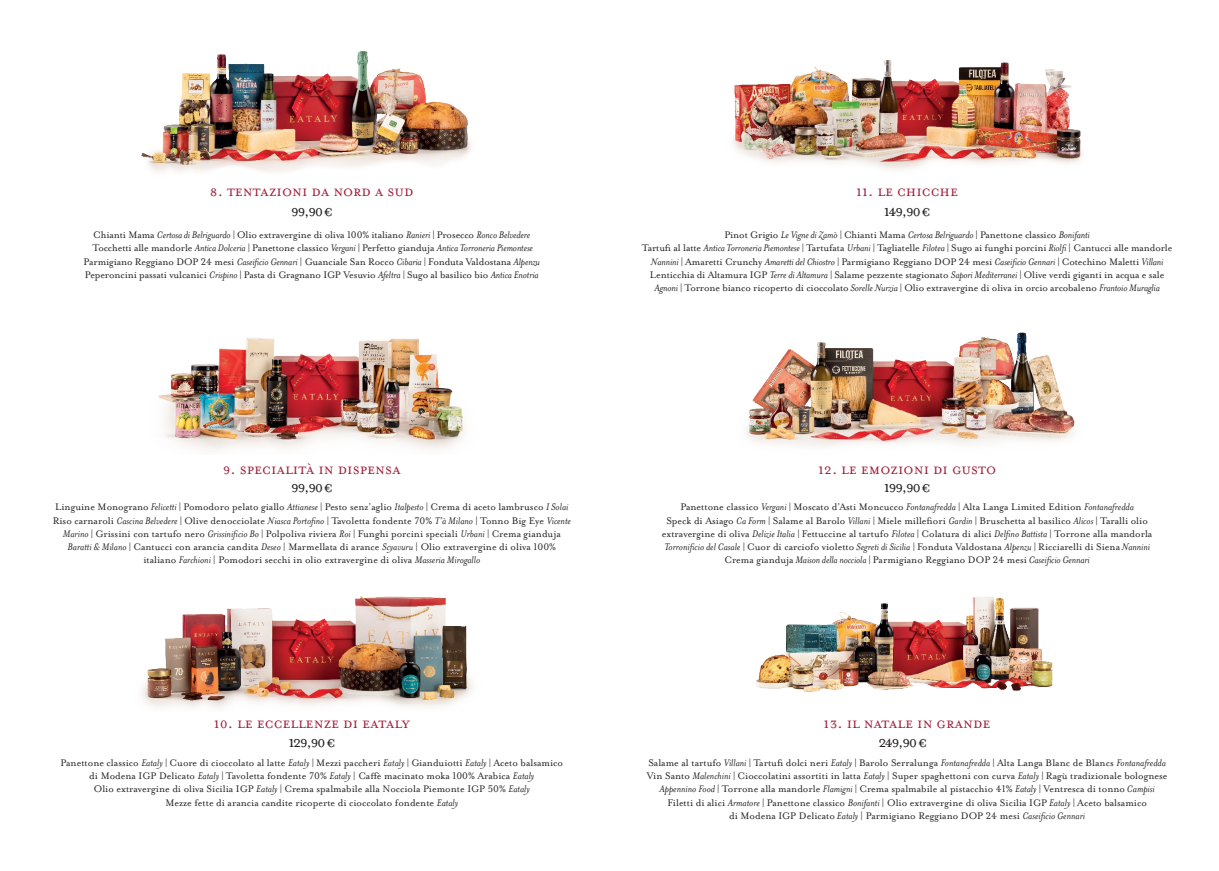
<style>
.page{position:relative;width:1219px;height:871px;background:#fff}
.page>*{position:absolute;margin:0;border:0;box-sizing:border-box;transform-origin:0 0}
.t1{font:18px "Mrs Eaves All Small Caps";letter-spacing:-.09em;color:#231f20}
.t2{font:17px "Mrs Eaves All Small Caps";color:#a0213d}
.t3{font:11px/13.2px "Mrs Eaves Roman Lining";color:#231f20;text-align:center}
.s1{font-family:"Mrs Eaves";font-style:italic}
</style>
<div class="page">
<img style="left:141px;top:50px;width:330px;height:122px">
<img style="left:733px;top:60px;width:349px;height:110px">
<img style="left:158px;top:338px;width:306px;height:113px">
<img style="left:747px;top:332px;width:328px;height:115px">
<img style="left:142px;top:596px;width:330px;height:112px">
<img style="left:756px;top:597px;width:297px;height:95px">
<h2 class="t2" style="left:210px;top:184px;width:205px">8. TENTAZIONI DA NORD A SUD</h2>
<h2 class="t2" style="left:856px;top:184px;width:104px">11. le chicche</h2>
<p class="t3" style="left:84px;top:228px;width:458px">Chianti Mama <span class="s1">Certosa di Belriguardo</span> | Olio extravergine di oliva 100% italiano <span class="s1">Ranieri</span> | Prosecco <span class="s1">Ronco Belvedere </span>Tocchetti alle mandorle <span class="s1">Antica Dolceria</span> | Panettone classico <span class="s1">Vergani</span> | Perfetto gianduja <span class="s1">Antica Torroneria Piemontese </span>Parmigiano Reggiano DOP 24 mesi <span class="s1">Caseificio Gennari</span> | Guanciale San Rocco <span class="s1">Cibaria</span> | Fonduta Valdostana <span class="s1">Alpenzu </span>Peperoncini passati vulcanici <span class="s1">Crispino</span> | Pasta di Gragnano IGP Vesuvio <span class="s1">Afeltra</span> | Sugo al basilico bio <span class="s1">Antica Enotria</span></p>
<p class="t3" style="left:642px;top:228px;width:532px">Pinot Grigio <span class="s1">Le Vigne di Zamò</span> | Chianti Mama <span class="s1">Certosa Belriguardo</span> | Panettone classico <span class="s1">Bonifanti<br></span>Tartufi al latte <span class="s1">Antica Torroneria Piemontese</span> | Tartufata <span class="s1">Urbani</span> | Tagliatelle <span class="s1">Filotea</span> | Sugo ai funghi porcini <span class="s1">Riolfi</span> | Cantucci alle mandorle <span class="s1">Nannini</span> | Amaretti Crunchy <span class="s1">Amaretti del Chiostro</span> | Parmigiano Reggiano DOP 24 mesi <span class="s1">Caseificio Gennari</span> | Cotechino Maletti <span class="s1">Villani </span>Lenticchia di Altamura IGP <span class="s1">Terre di Altamura</span> | Salame pezzente stagionato <span class="s1">Sapori Mediterranei</span> | Olive verdi giganti in acqua e sale <span class="s1">Agnoni</span> | Torrone bianco ricoperto di cioccolato <span class="s1">Sorelle Nurzia</span> | Olio extravergine di oliva in orcio arcobaleno <span class="s1">Frantoio Muraglia</span></p>
<h1 class="t1" style="left:291px;top:203px;width:43px">99,90 €</h1>
<h1 class="t1" style="left:884px;top:203px;width:48px">149,90 €</h1>
<h2 class="t2" style="left:223px;top:462px;width:180px">9. Specialità in dispensa</h2>
<h2 class="t2" style="left:818px;top:462px;width:179px">12. LE EMOZIONI DI GUSTO</h2>
<p class="t3" style="left:53px;top:500px;width:520px">Linguine Monograno <span class="s1">Felicetti</span> | Pomodoro pelato giallo <span class="s1">Attianese</span> | Pesto senz’aglio <span class="s1">Italpesto</span> | Crema di aceto lambrusco <span class="s1">I Solai </span>Riso carnaroli <span class="s1">Cascina Belvedere</span> | Olive denocciolate <span class="s1">Niasca Portofino</span> | Tavoletta fondente 70% <span class="s1">T’à Milano</span> | Tonno Big Eye <span class="s1">Vicente Marino</span> | Grissini con tartufo nero <span class="s1">Grissinificio Bo</span> | Polpoliva riviera <span class="s1">Roi</span> | Funghi porcini speciali <span class="s1">Urbani</span> | Crema gianduja <span class="s1">Baratti &amp; Milano</span> | Cantucci con arancia candita <span class="s1">Deseo</span> | Marmellata di arance <span class="s1">Scyavuru</span> | Olio extravergine di oliva 100% italiano <span class="s1">Farchioni</span> | Pomodori secchi in olio extravergine di oliva <span class="s1">Masseria Mirogallo</span></p>
<p class="t3" style="left:662px;top:500px;width:492px">Panettone classico <span class="s1">Vergani</span> | Moscato d’Asti Moncucco <span class="s1">Fontanafredda</span> | Alta Langa Limited Edition <span class="s1">Fontanafredda<br></span>Speck di Asiago <span class="s1">Ca Form</span> | Salame al Barolo <span class="s1">Villani</span> | Miele millefiori <span class="s1">Gardin</span> | Bruschetta al basilico <span class="s1">Alicos</span> | Taralli olio extravergine di oliva <span class="s1">Delizie Italia</span> | Fettuccine al tartufo <span class="s1">Filotea</span> | Colatura di alici <span class="s1">Delfino Battista</span> | Torrone alla mandorla <span class="s1">Torronificio del Casale</span> | Cuor di carciofo violetto <span class="s1">Segreti di Sicilia</span> | Fonduta Valdostana <span class="s1">Alpenzu</span> | Ricciarelli di Siena <span class="s1">Nannini </span>Crema gianduja <span class="s1">Maison della nocciola</span> | Parmigiano Reggiano DOP 24 mesi <span class="s1">Caseificio Gennari</span></p>
<h1 class="t1" style="left:291px;top:480px;width:43px">99,90 €</h1>
<h1 class="t1" style="left:884px;top:480px;width:48px">199,90 €</h1>
<h2 class="t2" style="left:214px;top:716px;width:198px">10. LE ECCELLENZE DI EATALY</h2>
<h2 class="t2" style="left:824px;top:716px;width:168px">13. IL NATALE IN GRANDE</h2>
<p class="t3" style="left:61px;top:756px;width:504px">Panettone classico <span class="s1">Eataly</span> | Cuore di cioccolato al latte <span class="s1">Eataly</span> | Mezzi paccheri <span class="s1">Eataly</span> | Gianduiotti <span class="s1">Eataly</span> | Aceto balsamico di Modena IGP Delicato <span class="s1">Eataly</span> | Tavoletta fondente 70% <span class="s1">Eataly</span> | Caffè macinato moka 100% Arabica <span class="s1">Eataly<br></span>Olio extravergine di oliva Sicilia IGP <span class="s1">Eataly</span> | Crema spalmabile alla Nocciola Piemonte IGP 50% <span class="s1">Eataly<br></span>Mezze fette di arancia candite ricoperte di cioccolato fondente <span class="s1">Eataly</span></p>
<p class="t3" style="left:647px;top:756px;width:522px">Salame al tartufo <span class="s1">Villani</span> | Tartufi dolci neri <span class="s1">Eataly</span> | Barolo Serralunga <span class="s1">Fontanafredda</span> | Alta Langa Blanc de Blancs <span class="s1">Fontanafredda </span>Vin Santo <span class="s1">Malenchini</span> | Cioccolatini assortiti in latta <span class="s1">Eataly</span> | Super spaghettoni con curva <span class="s1">Eataly</span> | Ragù tradizionale bolognese <span class="s1">Appennino Food</span> | Torrone alla mandorle <span class="s1">Flamigni</span> | Crema spalmabile al pistacchio 41% <span class="s1">Eataly</span> | Ventresca di tonno <span class="s1">Campisi </span>Filetti di alici <span class="s1">Armatore</span> | Panettone classico <span class="s1">Bonifanti</span> | Olio extravergine di oliva Sicilia IGP <span class="s1">Eataly</span> | Aceto balsamico<br>di Modena IGP Delicato <span class="s1">Eataly</span> | Parmigiano Reggiano DOP 24 mesi <span class="s1">Caseificio Gennari</span></p>
<h1 class="t1" style="left:288px;top:734px;width:48px">129,90 €</h1>
<h1 class="t1" style="left:878px;top:734px;width:50px">249,90 €</h1>
</div>
